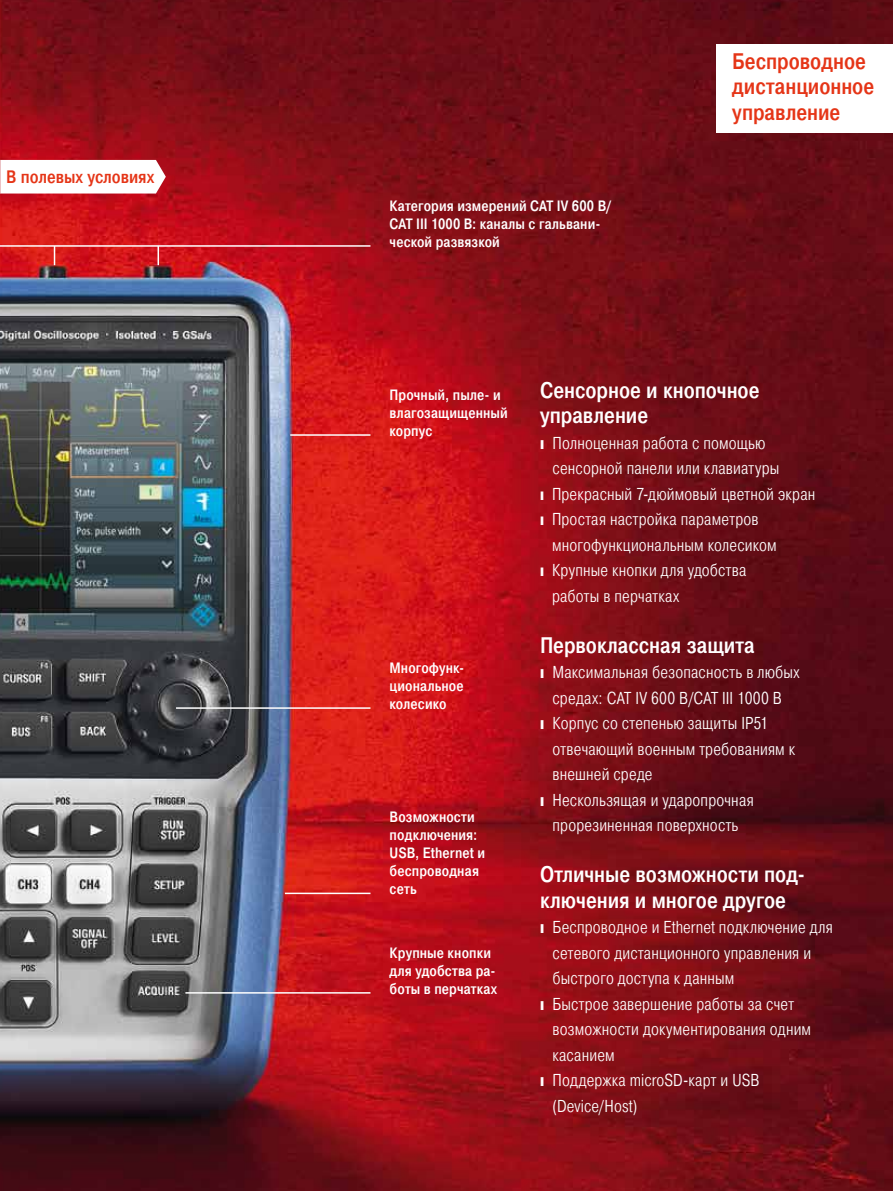
<style>
.page{position:relative;width:893px;height:1191px;background:#fff}
.page>*{position:absolute;margin:0;border:0;box-sizing:border-box;transform-origin:0 0}
.t1{font:500 22.5px/25.5px "Pragmatica Cond";color:#fff}
.t2{font:500 22.5px/25.5px "Pragmatica Cond";color:#e53517}
.t3{font:500 18px "Pragmatica Cond";color:#e53517}
.t4{font:300 17.25px "Pragmatica Cond";letter-spacing:.01em;color:#fff}
.t5{font:500 15px/18px "Pragmatica Cond";letter-spacing:.005em;color:#fff}
.s1{font-family:"Linotype Univers 420 Cn";font-weight:400;font-size:18px}
.s2{font-family:"Linotype Univers 420 Cn";font-weight:400}
</style>
<div class="page">
<img style="left:0;top:0;width:893px;height:1191px">
<hr style="left:176px;top:707px;width:194px;height:2px;background:#fff">
<hr style="left:285px;top:892px;width:85px;height:2px;background:#fff">
<hr style="left:185px;top:992px;width:185px;height:1px;background:#fff">
<hr style="left:290px;top:434px;width:80px;height:2px;background:#fff">
<svg style="left:0;top:245px;width:370px;height:20px;background:#cd242d"></svg>
<svg style="left:0;top:160px;width:166px;height:33px"></svg>
<div style="left:716px;top:44px;width:177px;height:89px;background:#fff"></div>
<p class="t3" style="left:6px;top:166px;width:150px">В полевых условиях</p>
<p class="t5" style="left:390px;top:197px;width:223px">Категория измерений CAT IV 600 В/<br>CAT III 1000 В: каналы с гальвани&shy;ческой развязкой</p>
<h1 class="t2" style="left:732px;top:49px;width:143px">Беспроводное дистанционное управление</h1>
<p class="t5" style="left:390px;top:386px;width:120px">Прочный, пыле- и влагозащищенный корпус</p>
<p class="t5" style="left:390px;top:659px;width:76px;text-align:justify">Многофунк&shy;циональное колесико</p>
<p class="t5" style="left:390px;top:808px;width:97px">Возможности подключения:<br>USB, Ethernet и беспроводная сеть</p>
<p class="t5" style="left:390px;top:943px;width:109px">Крупные кнопки для удобства ра&shy;боты в перчатках</p>
<h1 class="t1" style="left:540px;top:377px;width:221px">Сенсорное и кнопочное управление</h1>
<p class="t4" style="left:540px;top:432px;width:227px"><span class="s1">❙</span> Полноценная работа с помощью</p>
<p class="t4" style="left:553px;top:458px;width:228px">сенсорной панели или клавиатуры</p>
<p class="t4" style="left:540px;top:483px;width:277px"><span class="s2">❙</span> Прекрасный 7-дюймовый цветной экран</p>
<p class="t4" style="left:540px;top:509px;width:220px"><span class="s2">❙</span> Простая настройка параметров</p>
<p class="t4" style="left:552px;top:534px;width:226px">многофункциональным колесиком</p>
<p class="t4" style="left:540px;top:560px;width:208px"><span class="s2">❙</span> Крупные кнопки для удобства</p>
<p class="t4" style="left:552px;top:585px;width:129px">работы в перчатках</p>
<h1 class="t1" style="left:540px;top:632px;width:216px">Первоклассная защита</h1>
<p class="t4" style="left:540px;top:662px;width:261px"><span class="s1">❙</span> Максимальная безопасность в любых</p>
<p class="t4" style="left:553px;top:687px;width:231px">средах: CAT IV 600 В/CAT III 1000 В</p>
<p class="t4" style="left:540px;top:713px;width:230px"><span class="s1">❙</span> Корпус со степенью защиты IP51</p>
<p class="t4" style="left:553px;top:738px;width:244px">отвечающий военным требованиям к</p>
<p class="t4" style="left:553px;top:764px;width:102px">внешней среде</p>
<p class="t4" style="left:540px;top:789px;width:215px"><span class="s1">❙</span> Нескользящая и ударопрочная</p>
<p class="t4" style="left:553px;top:815px;width:187px">прорезиненная поверхность</p>
<h1 class="t1" style="left:540px;top:862px;width:267px">Отличные возможности под&shy;ключения и многое другое</h1>
<p class="t4" style="left:540px;top:917px;width:294px"><span class="s1">❙</span> Беспроводное и Ethernet подключение для</p>
<p class="t4" style="left:553px;top:942px;width:260px">сетевого дистанционного управления и</p>
<p class="t4" style="left:553px;top:968px;width:183px">быстрого доступа к данным</p>
<p class="t4" style="left:540px;top:993px;width:255px"><span class="s1">❙</span> Быстрое завершение работы за счет</p>
<p class="t4" style="left:553px;top:1019px;width:260px">возможности документирования одним</p>
<p class="t4" style="left:553px;top:1044px;width:64px">касанием</p>
<p class="t4" style="left:540px;top:1070px;width:221px"><span class="s1">❙</span> Поддержка microSD-карт и USB</p>
<p class="t4" style="left:553px;top:1095px;width:86px">(Device/Host)</p>
</div>
